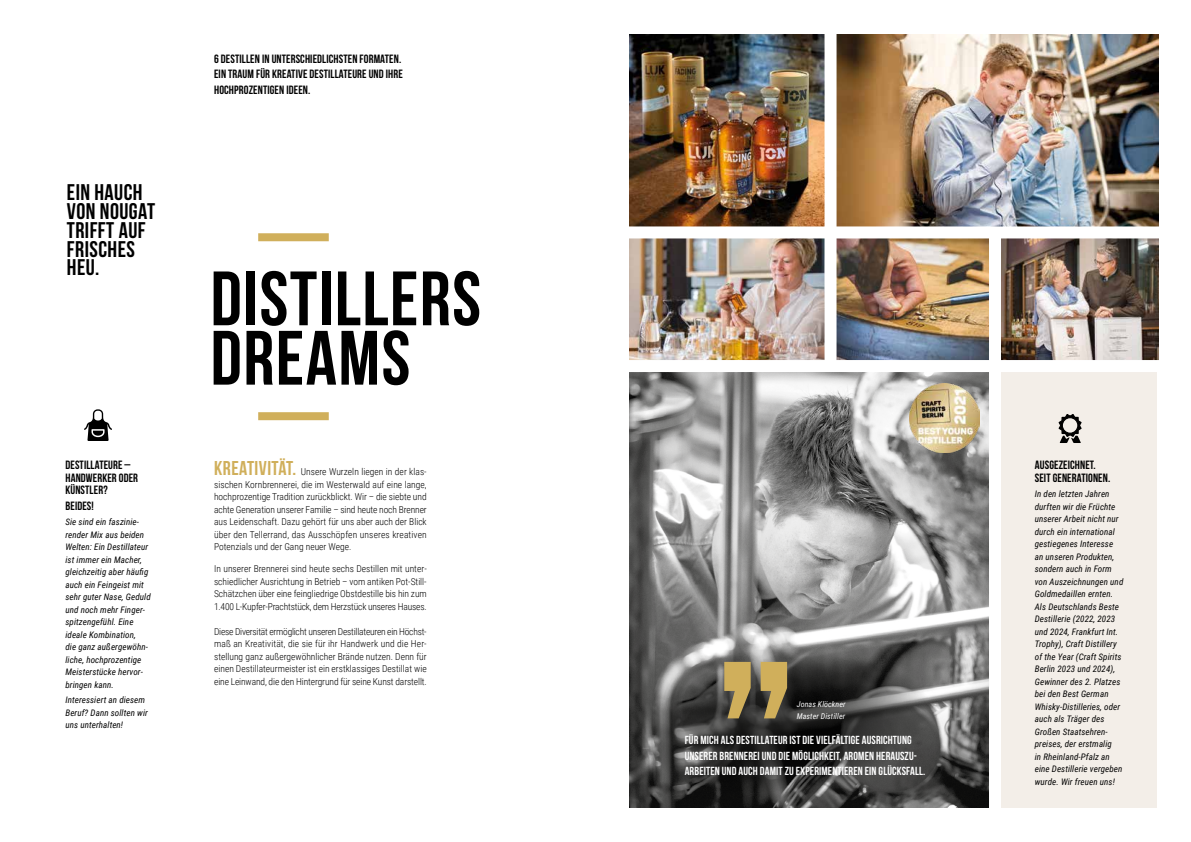
<style>
.page{position:relative;width:1191px;height:842px;background:#fff}
.page>*{position:absolute;margin:0;border:0;box-sizing:border-box;transform-origin:0 0}
.t1{font:274.2px "Bebas Neue";color:#d0af5b;scale:.91 1}
.t2{font:76.8px/59.4px "Bebas Neue";letter-spacing:.02em;color:#000}
.t3{font:22.6px/18.7px "Bebas Neue";letter-spacing:.02em;color:#000}
.t4{font:12px/12.5px "Bebas Neue";letter-spacing:.01em;color:#000}
.t5{font:11.7px/15.6px "Bebas Neue";letter-spacing:.01em;color:#fff}
.t6{font:300 9.5px/12.5px "Roboto Condensed";letter-spacing:-.01em;color:#000;text-align:justify}
.t7{font:italic 9px/12.5px "Roboto Condensed";letter-spacing:.01em;color:#000}
.t8{font:italic 8px/12.5px "Roboto Condensed";letter-spacing:.01em;color:#fff}
.s1{font-family:"Bebas Neue";font-weight:400;font-size:20px;color:#d0af5b}
</style>
<div class="page">
<div style="left:994px;top:366px;width:163px;height:442px;background:#f3eee8"></div>
<img style="left:629px;top:372px;width:360px;height:436px">
<img style="left:836px;top:34px;width:322px;height:192px">
<img style="left:629px;top:238px;width:195px;height:122px">
<img style="left:629px;top:34px;width:195px;height:192px">
<img style="left:836px;top:238px;width:153px;height:122px">
<img style="left:1001px;top:238px;width:157px;height:122px">
<div style="left:612px;top:360px;width:569px;height:12px;background:#fff"></div>
<svg style="left:638px;top:648px;width:298px;height:152px;background:#454544"></svg>
<div style="left:258px;top:233px;width:71px;height:8px;background:#d0af5b"></div>
<div style="left:258px;top:412px;width:71px;height:8px;background:#d0af5b"></div>
<div style="left:989px;top:231px;width:12px;height:585px;background:#fff"></div>
<svg style="left:84px;top:409px;width:28px;height:32px"></svg>
<svg style="left:1058px;top:414px;width:24px;height:29px"></svg>
<img style="left:909px;top:383px;width:70px;height:70px">
<h3 class="t3" style="left:67px;top:183px;width:90px">EIN HAUCH<br>VON NOUGAT<br>TRIFFT AUF<br>FRISCHES<br>HEU.</h3>
<h3 class="t4" style="left:65px;top:458px;width:74px">DESTILLATEURE –<br>HANDWERKER ODER<br>KÜNSTLER?</h3>
<h3 class="t4" style="left:65px;top:499px;width:30px">BEIDES!</h3>
<p class="t7" style="left:65px;top:515px;width:87px">Sie sind ein faszinie&shy;render Mix aus beiden<br>Welten: Ein Destillateur ist immer ein Macher, gleichzeitig aber häufig auch ein Feingeist mit sehr guter Nase, Geduld und noch mehr Finger&shy;spitzengefühl. Eine ideale Kombination,<br>die ganz außergewöhn&shy;liche, hochprozentige<br>Meisterstücke hervor&shy;bringen kann.</p>
<p class="t7" style="left:65px;top:694px;width:84px">Interessiert an diesem<br>Beruf? Dann sollten wir uns unterhalten!</p>
<h3 class="t4" style="left:214px;top:51px;width:190px;line-height:15.6px">6 DESTILLEN IN UNTERSCHIEDLICHSTEN FORMATEN.<br>EIN TRAUM FÜR KREATIVE DESTILLATEURE UND IHRE<br>HOCHPROZENTIGEN IDEEN.</h3>
<h2 class="t2" style="left:210px;top:268px;width:272px">DISTILLERS<br>DREAMS</h2>
<p class="t6" style="left:214px;top:465px;width:214px"><span class="s1">KREATIVITÄT.</span> Unsere Wurzeln liegen in der klas&shy;sischen Kornbrennerei, die im Westerwald auf eine lange, hochprozentige Tradition zurückblickt. Wir – die siebte und achte Generation unserer Familie – sind heute noch Brenner aus Leidenschaft. Dazu gehört für uns aber auch der Blick über den Tellerrand, das Ausschöpfen unseres kreativen Potenzials und der Gang neuer Wege.</p>
<p class="t6" style="left:214px;top:562px;width:214px">In unserer Brennerei sind heute sechs Destillen mit unter&shy;schiedlicher Ausrichtung in Betrieb – vom antiken Pot-Still-Schätzchen über eine feingliedrige Obstdestille bis hin zum 1.400 L-Kupfer-Prachtstück, dem Herzstück unseres Hauses.</p>
<p class="t6" style="left:214px;top:625px;width:214px">Diese Diversität ermöglicht unseren Destillateuren ein Höchst&shy;maß an Kreativität, die sie für ihr Handwerk und die Her&shy;stellung ganz außergewöhnlicher Brände nutzen. Denn für einen Destillateurmeister ist ein erstklassiges Destillat wie eine Leinwand, die den Hintergrund für seine Kunst darstellt.</p>
<h1 class="t1" style="left:714px;top:446px;width:92px">„</h1>
<p class="t5" style="left:685px;top:732px;width:242px">FÜR MICH ALS DESTILLATEUR IST DIE VIELFÄLTIGE AUSRICHTUNG<br>UNSERER BRENNEREI UND DIE MÖGLICHKEIT, AROMEN HERAUSZU-<br>ARBEITEN UND AUCH DAMIT ZU EXPERIMENTIEREN EIN GLÜCKSFALL.</p>
<p class="t8" style="left:797px;top:697px;width:50px">Jonas Klöckner<br>Master Distiller</p>
<h3 class="t4" style="left:1034px;top:458px;width:77px">AUSGEZEICHNET.<br>SEIT GENERATIONEN.</h3>
<p class="t7" style="left:1034px;top:487px;width:90px">In den letzten Jahren durften wir die Früchte unserer Arbeit nicht nur durch ein international gestiegenes Interesse an unseren Produkten, sondern auch in Form von Auszeichnungen und<br>Goldmedaillen ernten.<br>Als Deutschlands Beste<br>Destillerie (2022, 2023 und 2024, Frankfurt Int.<br>Trophy), Craft Distillery of the Year (Craft Spirits<br>Berlin 2023 und 2024),<br>Gewinner des 2. Platzes bei den Best German<br>Whisky-Distilleries, oder auch als Träger des<br>Großen Staatsehren&shy;preises, der erstmalig<br>in Rheinland-Pfalz an eine Destillerie vergeben wurde. Wir freuen uns!</p>
</div>
